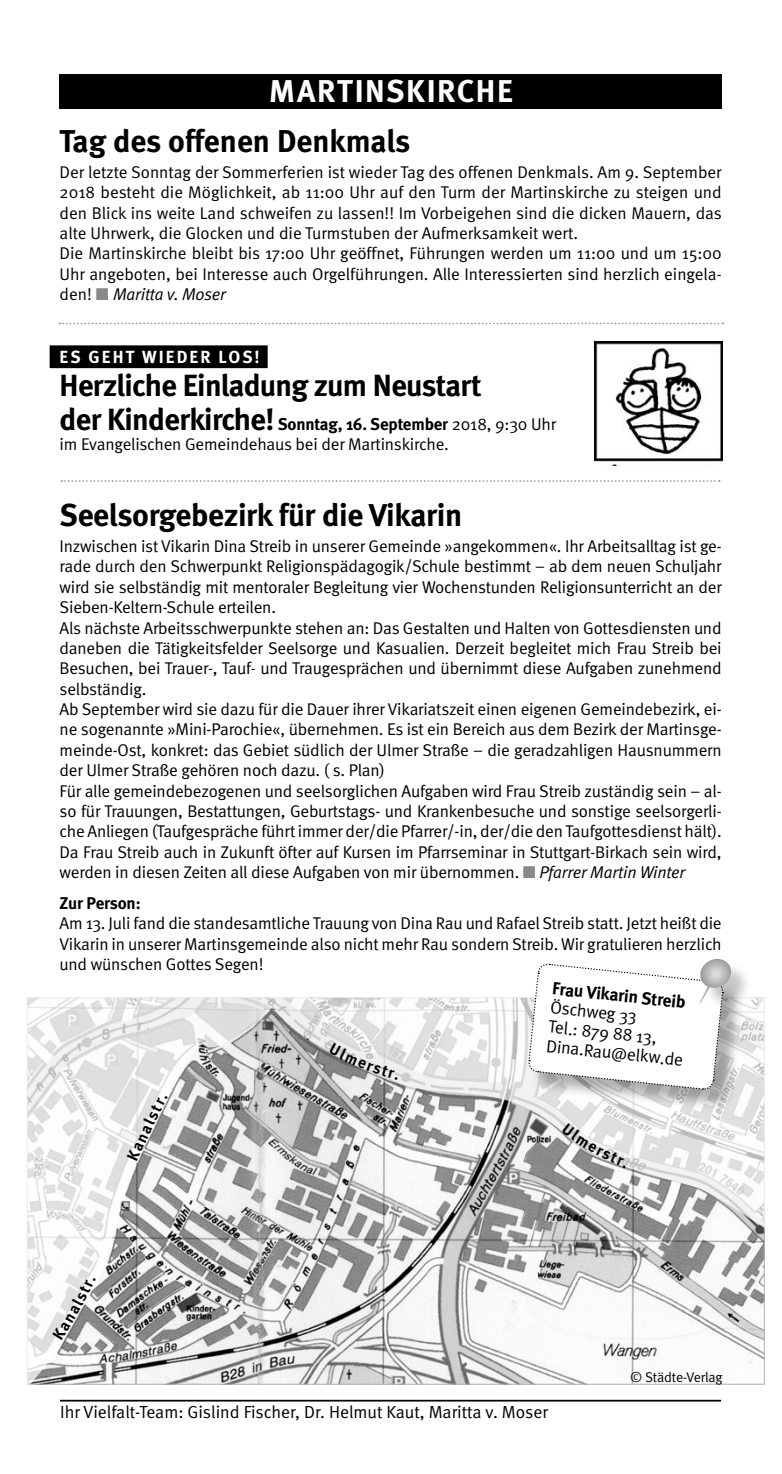
<style>
.page{position:relative;width:782px;height:1474px;background:#fff}
.page>*{position:absolute;margin:0;border:0;box-sizing:border-box;transform-origin:0 0}
.t1{font:700 31.5px "Meta";letter-spacing:-.01em;color:#000}
.t2{font:700 31.5px "Meta";letter-spacing:.05em;color:#fff}
.t3{font:700 30.62px "Meta";letter-spacing:-.02em;color:#000}
.t4{font:17.5px/19.2px "Meta Normal";color:#000}
.t5{font:700 17.5px "Meta";color:#000}
.t6{font:700 17.5px "Meta";letter-spacing:.12em;color:#fff}
.t7{font:16.97px/20.3px "Meta Normal";letter-spacing:-.01em;color:#000}
.t8{font:700 16.97px "Meta";letter-spacing:-.01em;color:#000}
.t9{font:14px "Meta Normal";letter-spacing:-.01em;color:#000}
.s1{color:#87888a}
.s2{font-style:italic}
.s3{font-size:30.62px}
.s4{font-family:"Meta Normal";font-weight:400}
</style>
<div class="page">
<div style="left:50px;top:345px;width:217px;height:23px;background:#000"></div>
<hr style="left:60px;top:1399px;width:660px;height:2px;background:#000">
<div style="left:59px;top:74px;width:663px;height:35px;background:#000"></div>
<svg style="left:61px;top:480px;width:658px;height:2px"></svg>
<svg style="left:59px;top:322px;width:664px;height:2px"></svg>
<svg style="left:27px;top:997px;width:738px;height:403px"></svg>
<div style="left:531px;top:967px;width:213px;height:143px;background:#000;opacity:.3"></div>
<div style="left:702px;top:961px;width:50px;height:48px;background:#000;opacity:.23"></div>
<svg style="left:527px;top:958px;width:206px;height:132px"></svg>
<img style="left:594px;top:341px;width:128px;height:124px">
<svg style="left:52px;top:1277px;width:44px;height:63px"></svg>
<svg style="left:127px;top:1096px;width:41px;height:65px"></svg>
<svg style="left:329px;top:1043px;width:69px;height:37px"></svg>
<svg style="left:561px;top:1123px;width:65px;height:45px"></svg>
<h1 class="t2" style="left:269px;top:73px;width:245px">MARTINSKIRCHE</h1>
<h1 class="t1" style="left:60px;top:123px;width:352px">Tag des offenen Denkmals</h1>
<p class="t7" style="left:60px;top:162px;width:663px">Der letzte Sonntag der Sommerferien ist wieder Tag des offenen Denkmals. Am 9. September 2018 besteht die Möglichkeit, ab 11:00 Uhr auf den Turm der Martinskirche zu steigen und den Blick ins weite Land schweifen zu lassen!! Im Vorbeigehen sind die dicken Mauern, das alte Uhrwerk, die Glocken und die Turmstuben der Aufmerksamkeit wert.<br>Die Martinskirche bleibt bis 17:00 Uhr geöffnet, Führungen werden um 11:00 und um 15:00<br>Uhr angeboten, bei Interesse auch Orgelführungen. Alle Interessierten sind herzlich eingela&shy;den! <span class="s1">■</span> <span class="s2">Maritta v. Moser</span></p>
<p class="t6" style="left:60px;top:347px;width:201px">ES GEHT WIEDER LOS!</p>
<h2 class="t3" style="left:60px;top:367px;width:423px">Herzliche Einladung zum Neustart</h2>
<p class="t8" style="left:60px;top:414px;width:498px"><span class="s3">der Kinderkirche!</span> Sonntag, 16. September <span class="s4">2018, 9:30 Uhr</span></p>
<p class="t7" style="left:60px;top:434px;width:391px">im Evangelischen Gemeindehaus bei der Martinskirche.</p>
<h1 class="t1" style="left:60px;top:497px;width:404px">Seelsorgebezirk für die Vikarin</h1>
<p class="t7" style="left:60px;top:536px;width:663px">Inzwischen ist Vikarin Dina Streib in unserer Gemeinde »angekommen«. Ihr Arbeitsalltag ist ge&shy;rade durch den Schwerpunkt Religionspädagogik/Schule bestimmt – ab dem neuen Schuljahr wird sie selbständig mit mentoraler Begleitung vier Wochenstunden Religionsunterricht an der Sieben-Keltern-Schule erteilen.<br>Als nächste Arbeitsschwerpunkte stehen an: Das Gestalten und Halten von Gottesdiensten und daneben die Tätigkeitsfelder Seelsorge und Kasualien. Derzeit begleitet mich Frau Streib bei Besuchen, bei Trauer-, Tauf- und Traugesprächen und übernimmt diese Aufgaben zunehmend selbständig.<br>Ab September wird sie dazu für die Dauer ihrer Vikariatszeit einen eigenen Gemeindebezirk, ei&shy;ne sogenannte »Mini-Parochie«, übernehmen. Es ist ein Bereich aus dem Bezirk der Martinsge&shy;meinde-Ost, konkret: das Gebiet südlich der Ulmer Straße – die geradzahligen Hausnummern der Ulmer Straße gehören noch dazu. ( s. Plan)<br>Für alle gemeindebezogenen und seelsorglichen Aufgaben wird Frau Streib zuständig sein – al&shy;so für Trauungen, Bestattungen, Geburtstags- und Krankenbesuche und sonstige seelsorgerli&shy;che Anliegen (Taufgespräche führt immer der/die Pfarrer/-in, der/die den Taufgottesdienst hält).<br>Da Frau Streib auch in Zukunft öfter auf Kursen im Pfarrseminar in Stuttgart-Birkach sein wird, werden in diesen Zeiten all diese Aufgaben von mir übernommen. <span class="s1">■</span> <span class="s2">Pfarrer Martin Winter</span></p>
<p class="t8" style="left:60px;top:893px;width:83px">Zur Person:</p>
<p class="t7" style="left:60px;top:913px;width:663px;text-align:justify">Am 13. Juli fand die standesamtliche Trauung von Dina Rau und Rafael Streib statt. Jetzt heißt die Vikarin in unserer Martinsgemeinde also nicht mehr Rau sondern Streib. Wir gratulieren herzlich und wünschen Gottes Segen!</p>
<p class="t5" style="left:553px;top:977px;width:136px;rotate:6deg">Frau Vikarin Streib</p>
<p class="t4" style="left:551px;top:997px;width:139px;rotate:6deg">Öschweg 33<br>Tel.: 879 88 13,<br>Dina.Rau@elkw.de</p>
<p class="t4" style="left:60px;top:1401px;width:489px">Ihr Vielfalt-Team: Gislind Fischer, Dr. Helmut Kaut, Maritta v. Moser</p>
<p class="t9" style="left:630px;top:1368px;width:94px">© Städte-Verlag</p>
</div>
